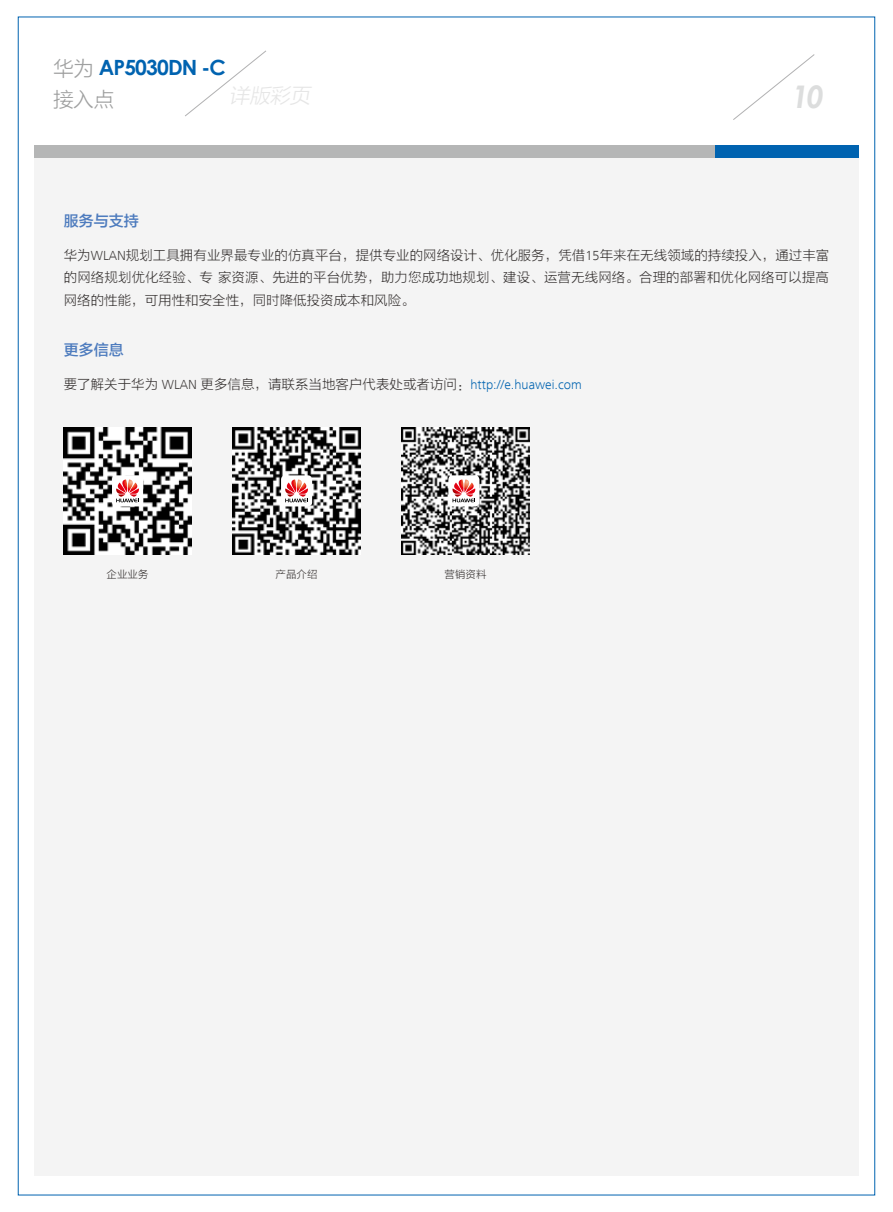
<style>
.page{position:relative;width:893px;height:1212px;background:#fff}
.page>*{position:absolute;margin:0;border:0;box-sizing:border-box;transform-origin:0 0}
.t1{font:italic 700 31.2px "Century Gothic";color:#dcdddd}
.t2{font:700 21px "Century Gothic";letter-spacing:-.04em;color:#0063b0}
.t3{font:italic 21px "FZLTXHK";color:#e6e6e6}
.t4{font:21px "FZLTXHK";color:#9fa0a0}
.t5{font:15px "FZLTZHK GBK1 0";color:#4e7cbe}
.t6{font:13.5px/22.2px "FZLTXHK";color:#3e3a39;text-align:justify}
.t7{font:10.5px "FZLTXHK";color:#3e3a39}
.s1{font-family:"FZLTXHK";font-weight:400;color:#9fa0a0}
.s2{font-family:"Frutiger Next LT";font-weight:300}
.s3{font-family:"Frutiger Next LT";font-weight:300;color:#0063b0}
</style>
<div class="page">
<div style="left:34px;top:151px;width:825px;height:1025px;background:#f4f4f4"></div>
<svg style="left:185px;top:50px;width:81px;height:67px"></svg>
<div style="left:714px;top:145px;width:145px;height:12px;background:#0063b0"></div>
<div style="left:34px;top:145px;width:680px;height:12px;background:#b5b6b6"></div>
<svg style="left:733px;top:54px;width:82px;height:66px"></svg>
<img style="left:64px;top:427px;width:127px;height:128px">
<div style="left:112px;top:475px;width:31px;height:31px;background:#fff;border-radius:4px"></div>
<svg style="left:116px;top:479px;width:23px;height:23px"></svg>
<img style="left:233px;top:427px;width:127px;height:128px">
<div style="left:281px;top:475px;width:31px;height:31px;background:#fff;border-radius:4px"></div>
<svg style="left:285px;top:479px;width:23px;height:23px"></svg>
<img style="left:402px;top:427px;width:127px;height:128px">
<div style="left:448px;top:475px;width:31px;height:31px;background:#fff;border-radius:4px"></div>
<svg style="left:452px;top:479px;width:24px;height:23px"></svg>
<h2 class="t2" style="left:53px;top:52px;width:174px"><span class="s1">华为</span> AP5030DN -C</h2>
<h2 class="t4" style="left:53px;top:88px;width:63px">接入点</h2>
<h2 class="t3" style="left:229px;top:84px;width:87px">详版彩页</h2>
<h1 class="t1" style="left:791px;top:73px;width:34px">10</h1>
<p class="t5" style="left:64px;top:213px;width:76px">服务与支持</p>
<p class="t6" style="left:64px;top:245px;width:767px">华为<span class="s2">WLAN</span>规划工具拥有业界最专业的仿真平台，提供专业的网络设计、优化服务，凭借<span class="s2">15</span>年来在无线领域的持续投入，通过丰富的网络规划优化经验、专家资源、先进的平台优势，助力您成功地规划、建设、运营无线网络。合理的部署和优化网络可以提高网络的性能，可用性和安全性，同时降低投资成本和风险。</p>
<p class="t5" style="left:64px;top:342px;width:61px">更多信息</p>
<p class="t6" style="left:64px;top:374px;width:520px">要了解关于华为 <span class="s2">WLAN</span> 更多信息，请联系当地客户代表处或者访问：<span class="s3">http://e.huawei.com</span></p>
<p class="t7" style="left:107px;top:568px;width:43px">企业业务</p>
<p class="t7" style="left:276px;top:568px;width:43px">产品介绍</p>
<p class="t7" style="left:445px;top:568px;width:43px">营销资料</p>
</div>
